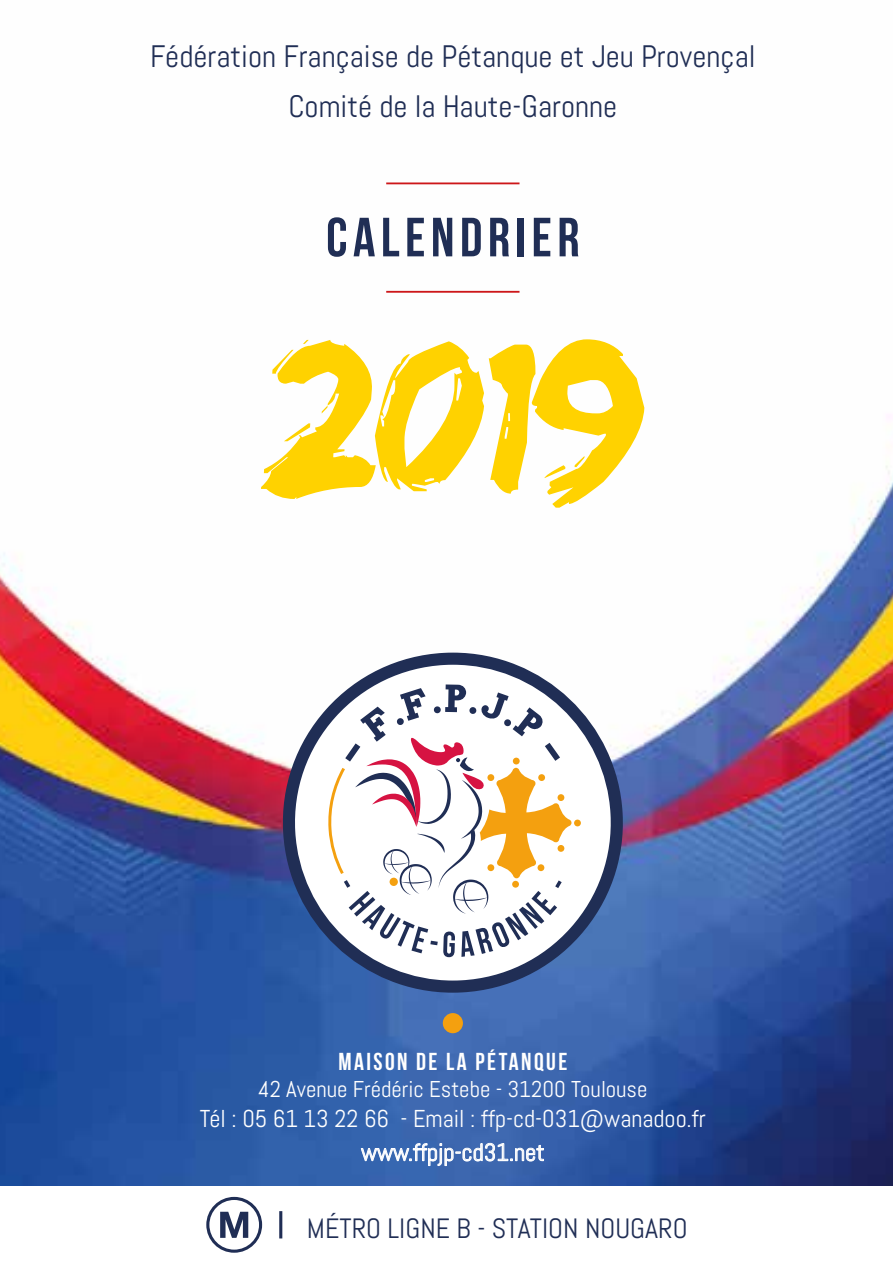
<style>
.page{position:relative;width:893px;height:1276px;background:#fff}
.page>*{position:absolute;margin:0;border:0;box-sizing:border-box;transform-origin:0 0}
.t1{font:222.9px "Edo SZ";color:#ffd200}
.t2{font:700 55.2px "Bebas Neue";letter-spacing:.1em;color:#202e55}
.t3{font:30.9px/49.5px "Abel";color:#202e55;text-align:center}
.t4{font:27.9px "Abel";color:#202e55}
.t5{font:24.3px/34.2px "Abel";color:#fff;text-align:center}
.t6{font:700 24.3px "Bebas Neue";letter-spacing:.1em;color:#fff}
.t7{font:22.8px "Abel";color:#fff}
</style>
<div class="page">
<img style="left:0;top:182px;width:893px;height:1004px">
<div style="left:443px;top:1013px;width:20px;height:20px;background:#f4a00f;border-radius:50%"></div>
<svg style="left:360px;top:1142px;width:184px;height:24px;background:#6789c1"></svg>
<hr style="left:386px;top:291px;width:133px;height:2px;background:#cd171a">
<hr style="left:386px;top:182px;width:133px;height:2px;background:#cd171a">
<svg style="left:220px;top:1211px;width:28px;height:26px"></svg>
<div style="left:206px;top:1197px;width:56px;height:55px;border:3px solid #202e55;border-radius:50%"></div>
<hr style="left:279px;top:1211px;width:3px;height:27px;background:#202e55">
<svg style="left:281px;top:652px;width:344px;height:340px"></svg>
<svg style="left:326px;top:684px;width:255px;height:273px"></svg>
<div style="left:390px;top:877px;width:8px;height:9px;background:#f4a00f;border-radius:50%"></div>
<p class="t3" style="left:150px;top:32px;width:607px">Fédération Française de Pétanque et Jeu Provençal<br>Comité de la Haute-Garonne</p>
<h2 class="t2" style="left:326px;top:207px;width:255px">CALENDRIER</h2>
<h1 class="t1" style="left:266px;top:283px;width:382px">2019</h1>
<p class="t6" style="left:338px;top:1048px;width:230px">MAISON DE LA PÉTANQUE</p>
<p class="t7" style="left:258px;top:1075px;width:391px">42 Avenue Frédéric Estebe - 31200 Toulouse</p>
<p class="t5" style="left:200px;top:1101px;width:507px">Tél : 05 61 13 22 66 - Email : ffp-cd-031@wanadoo.fr www.ffpjp-cd31.net</p>
<p class="t4" style="left:307px;top:1211px;width:382px">MÉTRO LIGNE B - STATION NOUGARO</p>
</div>
